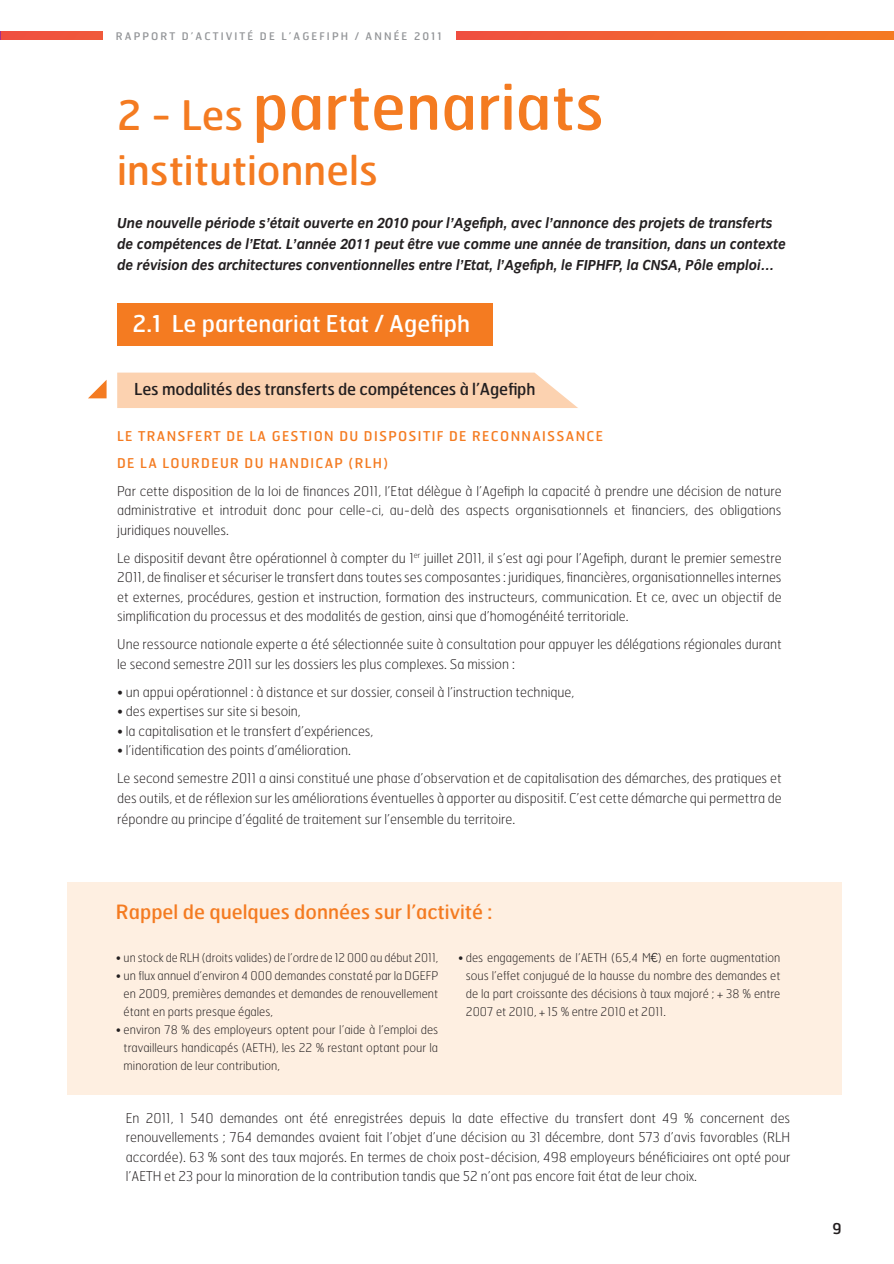
<style>
.page{position:relative;width:894px;height:1264px;background:#fff}
.page>*{position:absolute;margin:0;border:0;box-sizing:border-box;transform-origin:0 0}
.t1{font:62.85px "Hermes";color:#f47b21}
.t2{font:40.65px "Hermes";color:#f47b21}
.t3{font:23.25px "Hermes";color:#fff}
.t4{font:19.65px "Hermes";color:#f47b21}
.t5{font:16.5px "Hermes";letter-spacing:-.01em;color:#231f20}
.t6{font:italic 700 15px/21px "Congress Sans Std";letter-spacing:-.01em;color:#231f20;scale:.95 1}
.t7{font:15px "Hermes";color:#231f20}
.t8{font:100 13.5px/19.5px "Hermes";color:#231f20;text-align:justify}
.t9{font:13.5px/26.5px "Hermes";letter-spacing:.1em;color:#f47b21}
.t10{font:100 12px/18px "Hermes";color:#231f20;text-align:justify}
.t11{font:10.5px "Hermes";letter-spacing:.2em;color:#939598}
.s1{font-size:40.65px}
.s2{font-family:"Congress Sans Light Std";font-weight:400;font-size:13.5px}
</style>
<div class="page">
<img style="left:457px;top:32px;width:436px;height:8px">
<img style="left:1px;top:32px;width:102px;height:8px">
<div style="left:117px;top:303px;width:375px;height:42px;background:#f47b21"></div>
<div style="left:67px;top:882px;width:774px;height:212px;background:#feefe1"></div>
<div style="left:117px;top:373px;width:461px;height:35px;background:#fcd2b0"></div>
<svg style="left:88px;top:380px;width:19px;height:18px"></svg>
<p class="t11" style="left:116px;top:32px;width:327px">RAPPORT D’ACTIVITÉ DE L’AGEFIPH / ANNÉE 2011</p>
<h1 class="t1" style="left:117px;top:83px;width:488px"><span class="s1">2 - Les</span> partenariats</h1>
<h2 class="t2" style="left:117px;top:155px;width:262px">institutionnels</h2>
<p class="t6" style="left:117px;top:213px;width:705px">Une nouvelle période s’était ouverte en 2010 pour l’Agefiph, avec l’annonce des projets de transferts de compétences de l’Etat. L’année 2011 peut être vue comme une année de transition, dans un contexte de révision des architectures conventionnelles entre l’Etat, l’Agefiph, le FIPHFP, la CNSA, Pôle emploi…</p>
<h3 class="t3" style="left:132px;top:315px;width:339px">2.1 Le partenariat Etat / Agefiph</h3>
<p class="t5" style="left:134px;top:382px;width:402px">Les modalités des transferts de compétences à l’Agefiph</p>
<p class="t9" style="left:117px;top:424px;width:487px">LE TRANSFERT DE LA GESTION DU DISPOSITIF DE RECONNAISSANCE<br>DE LA LOURDEUR DU HANDICAP (RLH)</p>
<p class="t8" style="left:117px;top:482px;width:666px">Par cette disposition de la loi de finances 2011, l’Etat délègue à l’Agefiph la capacité à prendre une décision de nature administrative et introduit donc pour celle-ci, au-delà des aspects organisationnels et financiers, des obligations juridiques nouvelles.</p>
<p class="t8" style="left:117px;top:549px;width:666px">Le dispositif devant être opérationnel à compter du 1<sup>er</sup> juillet 2011, il s’est agi pour l’Agefiph, durant le premier semestre 2011, de finaliser et sécuriser le transfert dans toutes ses composantes : juridiques, financières, organisationnelles internes et externes, procédures, gestion et instruction, formation des instructeurs, communication. Et ce, avec un objectif de simplification du processus et des modalités de gestion, ainsi que d’homogénéité territoriale.</p>
<p class="t8" style="left:117px;top:636px;width:665px">Une ressource nationale experte a été sélectionnée suite à consultation pour appuyer les délégations régionales durant le second semestre 2011 sur les dossiers les plus complexes. Sa mission :</p>
<p class="t8" style="left:117px;top:683px;width:458px">• un appui opérationnel : à distance et sur dossier, conseil à l’instruction technique,</p>
<p class="t8" style="left:117px;top:703px;width:185px">• des expertises sur site si besoin,</p>
<p class="t8" style="left:117px;top:722px;width:258px">• la capitalisation et le transfert d’expériences,</p>
<p class="t8" style="left:117px;top:737px;width:666px;line-height:28px">• l’identification des points d’amélioration.<br>Le second semestre 2011 a ainsi constitué une phase d’observation et de capitalisation des démarches, des pratiques et</p>
<p class="t8" style="left:117px;top:788px;width:666px;line-height:21px">des outils, et de réflexion sur les améliorations éventuelles à apporter au dispositif. C’est cette démarche qui permettra de répondre au principe d’égalité de traitement sur l’ensemble du territoire.</p>
<h3 class="t4" style="left:116px;top:905px;width:378px">Rappel de quelques données sur l’activité :</h3>
<p class="t10" style="left:116px;top:949px;width:324px">• un stock de RLH (droits valides) de l’ordre de 12 000 au début 2011,</p>
<p class="t10" style="left:124px;top:967px;width:316px;text-indent:-8px">• un flux annuel d’environ 4 000 demandes constaté par la DGEFP en 2009, premières demandes et demandes de renouvellement étant en parts presque égales,</p>
<p class="t10" style="left:124px;top:1021px;width:316px;text-indent:-8px">• environ 78 % des employeurs optent pour l’aide à l’emploi des travailleurs handicapés (AETH), les 22 % restant optant pour la minoration de leur contribution,</p>
<p class="t10" style="left:466px;top:950px;width:316px;text-indent:-8px">• des engagements de l’AETH (65,4 M<span class="s2">€</span>) en forte augmentation sous l’effet conjugué de la hausse du nombre des demandes et de la part croissante des décisions à taux majoré ; + 38 % entre 2007 et 2010, + 15 % entre 2010 et 2011.</p>
<p class="t8" style="left:126px;top:1109px;width:666px">En 2011, 1 540 demandes ont été enregistrées depuis la date effective du transfert dont 49 % concernent des renouvellements ; 764 demandes avaient fait l’objet d’une décision au 31 décembre, dont 573 d’avis favorables (RLH accordée). 63 % sont des taux majorés. En termes de choix post-décision, 498 employeurs bénéficiaires ont opté pour l’AETH et 23 pour la minoration de la contribution tandis que 52 n’ont pas encore fait état de leur choix.</p>
<p class="t7" style="left:832px;top:1223px;width:11px">9</p>
</div>
